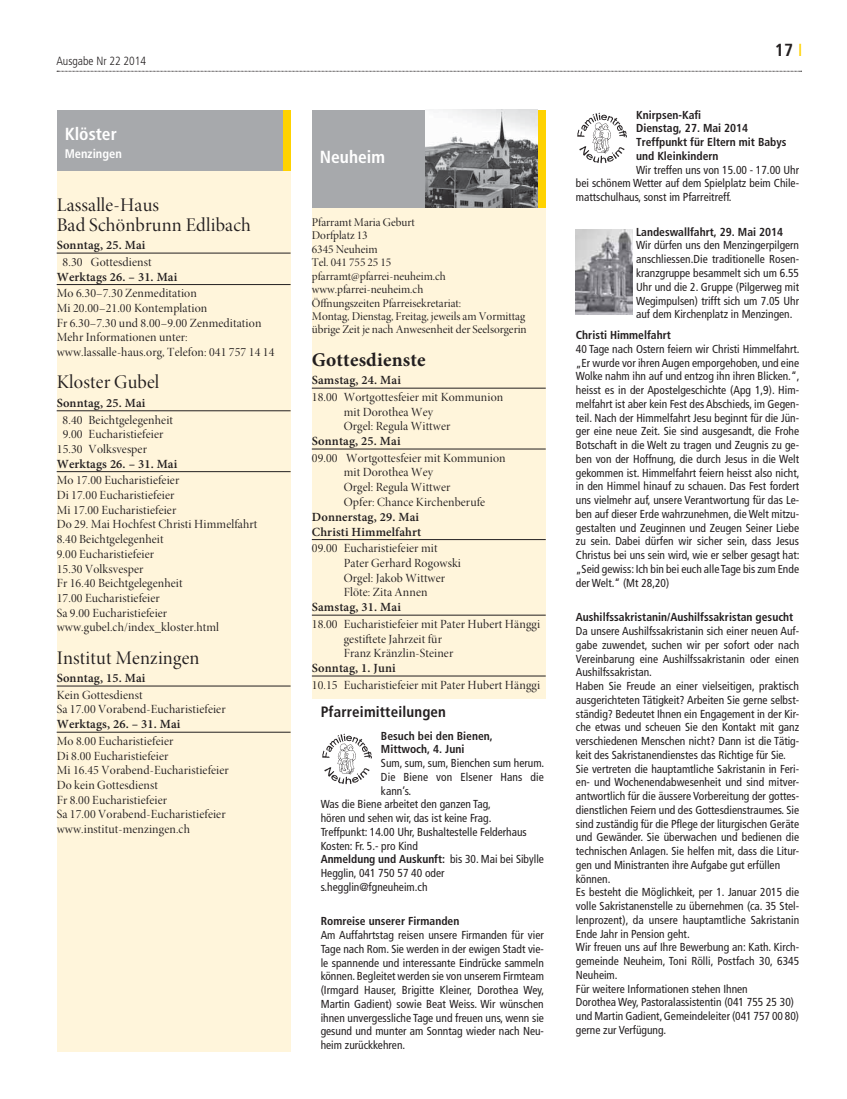
<style>
.page{position:relative;width:847px;height:1099px;background:#fff}
.page>*{position:absolute;margin:0;border:0;box-sizing:border-box;transform-origin:0 0}
.t1{font:19.38px/20px "Minion Pro Disp";letter-spacing:.01em;color:#231f20}
.t2{font:700 19.38px "Minion Pro";letter-spacing:.01em;color:#231f20}
.t3{font:700 condensed 17.5px "Frutiger LT Std";color:#fff}
.t4{font:700 condensed 17.5px "Frutiger LT Std";color:#231f20}
.t5{font:700 condensed 15px "Frutiger LT Std";letter-spacing:.01em;color:#231f20}
.t6{font:12.5px/14.8px "Minion Pro Disp";letter-spacing:.01em;color:#231f20}
.t7{font:600 12.5px/15px "Minion Pro";letter-spacing:.01em;color:#231f20}
.t8{font:700 condensed 12.5px "Frutiger LT Std";color:#fff}
.t9{font:11.88px/13.5px "Minion Pro Disp";color:#231f20}
.t10{font:300 condensed 11.88px "Frutiger LT Std";color:#231f20}
.t11{font:condensed 11.5px/13.8px "Frutiger LT Std";color:#231f20;text-align:justify}
.t12{font:700 condensed 11.5px/13.8px "Frutiger LT Std";color:#231f20}
.t13{font:700 11.5px "Frutiger LT Std";color:#231f20}
.s1{font-weight:400;font-stretch:condensed}
.s2{font-weight:400;color:#ffd200}
</style>
<div class="page">
<div style="left:57px;top:110px;width:234px;height:941px;background:#fff5db"></div>
<div style="left:312px;top:110px;width:234px;height:588px;background:#fff5db"></div>
<svg style="left:57px;top:71px;width:744px;height:1px"></svg>
<hr style="left:57px;top:253px;width:234px;height:1px;background:#231f20">
<hr style="left:57px;top:284px;width:234px;height:1px;background:#231f20">
<hr style="left:57px;top:410px;width:234px;height:1px;background:#231f20">
<hr style="left:57px;top:471px;width:234px;height:1px;background:#231f20">
<hr style="left:57px;top:685px;width:234px;height:1px;background:#231f20">
<hr style="left:57px;top:732px;width:234px;height:1px;background:#231f20">
<div style="left:57px;top:110px;width:234px;height:60px;background:#a7a9ac"></div>
<div style="left:283px;top:110px;width:8px;height:60px;background:#ffd200"></div>
<hr style="left:312px;top:388px;width:234px;height:1px;background:#231f20">
<hr style="left:312px;top:449px;width:234px;height:1px;background:#231f20">
<hr style="left:312px;top:539px;width:234px;height:1px;background:#231f20">
<hr style="left:312px;top:615px;width:234px;height:1px;background:#231f20">
<hr style="left:312px;top:675px;width:234px;height:1px;background:#231f20">
<div style="left:312px;top:110px;width:234px;height:97px;background:#a7a9ac"></div>
<div style="left:538px;top:110px;width:8px;height:97px;background:#ffd200"></div>
<img style="left:425px;top:110px;width:113px;height:97px">
<img style="left:322px;top:733px;width:50px;height:52px">
<img style="left:577px;top:112px;width:50px;height:52px">
<img style="left:576px;top:229px;width:56px;height:85px">
<p class="t10" style="left:56px;top:54px;width:91px">Ausgabe Nr 22 2014</p>
<h2 class="t3" style="left:65px;top:125px;width:54px">Klöster</h2>
<p class="t8" style="left:65px;top:147px;width:59px">Menzingen</p>
<h1 class="t1" style="left:57px;top:196px;width:196px">Lassalle-Haus<br>Bad Schönbrunn Edlibach</h1>
<p class="t7" style="left:57px;top:239px;width:90px">Sonntag, 25. Mai</p>
<p class="t6" style="left:63px;top:255px;width:90px">8.30 Gottesdienst</p>
<p class="t7" style="left:57px;top:270px;width:122px">Werktags 26. – 31. Mai</p>
<p class="t6" style="left:57px;top:287px;width:219px">Mo 6.30–7.30 Zenmeditation<br>Mi 20.00–21.00 Kontemplation<br>Fr 6.30–7.30 und 8.00–9.00 Zenmeditation Mehr Informationen unter: www.lassalle-haus.org, Telefon: 041 757 14 14</p>
<h1 class="t1" style="left:57px;top:374px;width:104px">Kloster Gubel</h1>
<p class="t7" style="left:57px;top:396px;width:90px">Sonntag, 25. Mai</p>
<p class="t6" style="left:63px;top:413px;width:112px">8.40 Beichtgelegenheit</p>
<p class="t6" style="left:63px;top:428px;width:102px">9.00 Eucharistiefeier</p>
<p class="t6" style="left:57px;top:442px;width:92px">15.30 Volksvesper</p>
<p class="t7" style="left:57px;top:457px;width:122px">Werktags 26. – 31. Mai</p>
<p class="t6" style="left:57px;top:474px;width:202px">Mo 17.00 Eucharistiefeier<br>Di 17.00 Eucharistiefeier<br>Mi 17.00 Eucharistiefeier<br>Do 29. Mai Hochfest Christi Himmelfahrt<br>8.40 Beichtgelegenheit<br>9.00 Eucharistiefeier<br>15.30 Volksvesper<br>Fr 16.40 Beichtgelegenheit<br>17.00 Eucharistiefeier<br>Sa 9.00 Eucharistiefeier www.gubel.ch/index_kloster.html</p>
<h1 class="t1" style="left:57px;top:649px;width:144px">Institut Menzingen</h1>
<p class="t7" style="left:57px;top:672px;width:90px">Sonntag, 15. Mai</p>
<p class="t6" style="left:57px;top:688px;width:170px">Kein Gottesdienst<br>Sa 17.00 Vorabend-Eucharistiefeier</p>
<p class="t7" style="left:57px;top:718px;width:125px">Werktags, 26. – 31. Mai</p>
<p class="t6" style="left:57px;top:734px;width:174px">Mo 8.00 Eucharistiefeier<br>Di 8.00 Eucharistiefeier<br>Mi 16.45 Vorabend-Eucharistiefeier<br>Do kein Gottesdienst<br>Fr 8.00 Eucharistiefeier<br>Sa 17.00 Vorabend-Eucharistiefeier www.institut-menzingen.ch</p>
<h2 class="t3" style="left:320px;top:148px;width:67px">Neuheim</h2>
<p class="t9" style="left:312px;top:216px;width:216px">Pfarramt Maria Geburt<br>Dorfplatz 13<br>6345 Neuheim<br>Tel. 041 755 25 15 pfarramt@pfarrei-neuheim.ch www.pfarrei-neuheim.ch<br>Öffnungszeiten Pfarreisekretariat:<br>Montag, Dienstag, Freitag, jeweils am Vormittag übrige Zeit je nach Anwesenheit der Seelsorgerin</p>
<h1 class="t2" style="left:312px;top:352px;width:115px">Gottesdienste</h1>
<p class="t7" style="left:312px;top:374px;width:91px">Samstag, 24. Mai</p>
<p class="t6" style="left:344px;top:390px;width:161px;text-indent:-32px">18.00 Wortgottesfeier mit Kommunion mit Dorothea Wey<br>Orgel: Regula Wittwer</p>
<p class="t7" style="left:312px;top:435px;width:90px">Sonntag, 25. Mai</p>
<p class="t6" style="left:344px;top:451px;width:163px;text-indent:-32px">09.00 Wortgottesfeier mit Kommunion mit Dorothea Wey<br>Orgel: Regula Wittwer<br>Opfer: Chance Kirchenberufe</p>
<p class="t7" style="left:312px;top:510px;width:111px">Donnerstag, 29. Mai<br>Christi Himmelfahrt</p>
<p class="t6" style="left:344px;top:542px;width:119px;text-indent:-32px">09.00 Eucharistiefeier mit<br>Pater Gerhard Rogowski<br>Orgel: Jakob Wittwer<br>Flöte: Zita Annen</p>
<p class="t7" style="left:312px;top:601px;width:91px">Samstag, 31. Mai</p>
<p class="t6" style="left:344px;top:617px;width:198px;text-indent:-32px">18.00 Eucharistiefeier mit Pater Hubert Hänggi gestiftete Jahrzeit für<br>Franz Kränzlin-Steiner</p>
<p class="t7" style="left:312px;top:662px;width:85px">Sonntag, 1. Juni</p>
<p class="t6" style="left:312px;top:678px;width:230px">10.15 Eucharistiefeier mit Pater Hubert Hänggi</p>
<h3 class="t5" style="left:321px;top:704px;width:127px">Pfarreimitteilungen</h3>
<p class="t12" style="left:381px;top:729px;width:113px">Besuch bei den Bienen,<br>Mittwoch, 4. Juni</p>
<p class="t11" style="left:381px;top:756px;width:165px">Sum, sum, sum, Bienchen sum herum.</p>
<p class="t11" style="left:381px;top:770px;width:164px">Die Biene von Elsener Hans die</p>
<p class="t11" style="left:381px;top:784px;width:32px">kann’s.</p>
<p class="t11" style="left:321px;top:798px;width:172px">Was die Biene arbeitet den ganzen Tag,</p>
<p class="t11" style="left:321px;top:811px;width:172px">hören und sehen wir, das ist keine Frag.</p>
<p class="t11" style="left:321px;top:825px;width:208px">Treffpunkt: 14.00 Uhr, Bushaltestelle Felderhaus</p>
<p class="t11" style="left:321px;top:839px;width:99px">Kosten: Fr. 5.- pro Kind</p>
<p class="t13" style="left:321px;top:853px;width:225px">Anmeldung und Auskunft: <span class="s1">bis 30. Mai bei Sibylle</span></p>
<p class="t11" style="left:321px;top:866px;width:125px">Hegglin, 041 750 57 40 oder</p>
<p class="t11" style="left:321px;top:880px;width:108px">s.hegglin@fgneuheim.ch</p>
<p class="t12" style="left:321px;top:915px;width:140px">Romreise unserer Firmanden</p>
<p class="t11" style="left:321px;top:928px;width:225px">Am Auffahrtstag reisen unsere Firmanden für vier Tage nach Rom. Sie werden in der ewigen Stadt vie&shy;le spannende und interessante Eindrücke sammeln können. Begleitet werden sie von unserem Firmteam (Irmgard Hauser, Brigitte Kleiner, Dorothea Wey, Martin Gadient) sowie Beat Weiss. Wir wünschen ihnen unvergessliche Tage und freuen uns, wenn sie gesund und munter am Sonntag wieder nach Neu&shy;heim zurückkehren.</p>
<h2 class="t4" style="left:775px;top:41px;width:29px">17 <span class="s2">I</span></h2>
<p class="t12" style="left:636px;top:108px;width:152px">Knirpsen-Kafi<br>Dienstag, 27. Mai 2014<br>Treffpunkt für Eltern mit Babys und Kleinkindern</p>
<p class="t11" style="left:576px;top:163px;width:225px;text-indent:60px">Wir treffen uns von 15.00 - 17.00 Uhr bei schönem Wetter auf dem Spielplatz beim Chile&shy;mattschulhaus, sonst im Pfarreitreff.</p>
<p class="t12" style="left:636px;top:225px;width:149px">Landeswallfahrt, 29. Mai 2014</p>
<p class="t11" style="left:636px;top:239px;width:165px">Wir dürfen uns den Menzingerpilgern anschliessen.Die traditionelle Rosen&shy;kranzgruppe besammelt sich um 6.55<br>Uhr und die 2. Gruppe (Pilgerweg mit Wegimpulsen) trifft sich um 7.05 Uhr auf dem Kirchenplatz in Menzingen.</p>
<p class="t12" style="left:576px;top:329px;width:96px">Christi Himmelfahrt</p>
<p class="t11" style="left:576px;top:342px;width:225px">40 Tage nach Ostern feiern wir Christi Himmelfahrt. „Er wurde vor ihren Augen emporgehoben, und eine Wolke nahm ihn auf und entzog ihn ihren Blicken.“, heisst es in der Apostelgeschichte (Apg 1,9). Him&shy;melfahrt ist aber kein Fest des Abschieds, im Gegen&shy;teil. Nach der Himmelfahrt Jesu beginnt für die Jün&shy;ger eine neue Zeit. Sie sind ausgesandt, die Frohe Botschaft in die Welt zu tragen und Zeugnis zu ge&shy;ben von der Hoffnung, die durch Jesus in die Welt gekommen ist. Himmelfahrt feiern heisst also nicht, in den Himmel hinauf zu schauen. Das Fest fordert uns vielmehr auf, unsere Verantwortung für das Le&shy;ben auf dieser Erde wahrzunehmen, die Welt mitzu&shy;gestalten und Zeuginnen und Zeugen Seiner Liebe zu sein. Dabei dürfen wir sicher sein, dass Jesus Christus bei uns sein wird, wie er selber gesagt hat: „Seid gewiss: Ich bin bei euch alle Tage bis zum Ende der Welt.“ (Mt 28,20)</p>
<p class="t12" style="left:576px;top:611px;width:219px">Aushilfssakristanin/Aushilfssakristan gesucht</p>
<p class="t11" style="left:576px;top:625px;width:225px;text-align:left">Da unsere Aushilfssakristanin sich einer neuen Auf&shy;gabe zuwendet, suchen wir per sofort oder nach Vereinbarung eine Aushilfssakristanin oder einen Aushilfssakristan.<br>Haben Sie Freude an einer vielseitigen, praktisch ausgerichteten Tätigkeit? Arbeiten Sie gerne selbst&shy;ständig? Bedeutet Ihnen ein Engagement in der Kir&shy;che etwas und scheuen Sie den Kontakt mit ganz verschiedenen Menschen nicht? Dann ist die Tätig&shy;keit des Sakristanendienstes das Richtige für Sie.<br>Sie vertreten die hauptamtliche Sakristanin in Feri&shy;en- und Wochenendabwesenheit und sind mitver&shy;antwortlich für die äussere Vorbereitung der gottes&shy;dienstlichen Feiern und des Gottesdienstraumes. Sie sind zuständig für die Pflege der liturgischen Geräte und Gewänder. Sie überwachen und bedienen die technischen Anlagen. Sie helfen mit, dass die Litur&shy;gen und Ministranten ihre Aufgabe gut erfüllen können.<br>Es besteht die Möglichkeit, per 1. Januar 2015 die volle Sakristanenstelle zu übernehmen (ca. 35 Stel&shy;lenprozent), da unsere hauptamtliche Sakristanin Ende Jahr in Pension geht.<br>Wir freuen uns auf Ihre Bewerbung an: Kath. Kirch&shy;gemeinde Neuheim, Toni Rölli, Postfach 30, 6345<br>Neuheim.<br>Für weitere Informationen stehen Ihnen<br>Dorothea Wey, Pastoralassistentin (041 755 25 30) und Martin Gadient, Gemeindeleiter (041 757 00 80) gerne zur Verfügung.</p>
</div>
